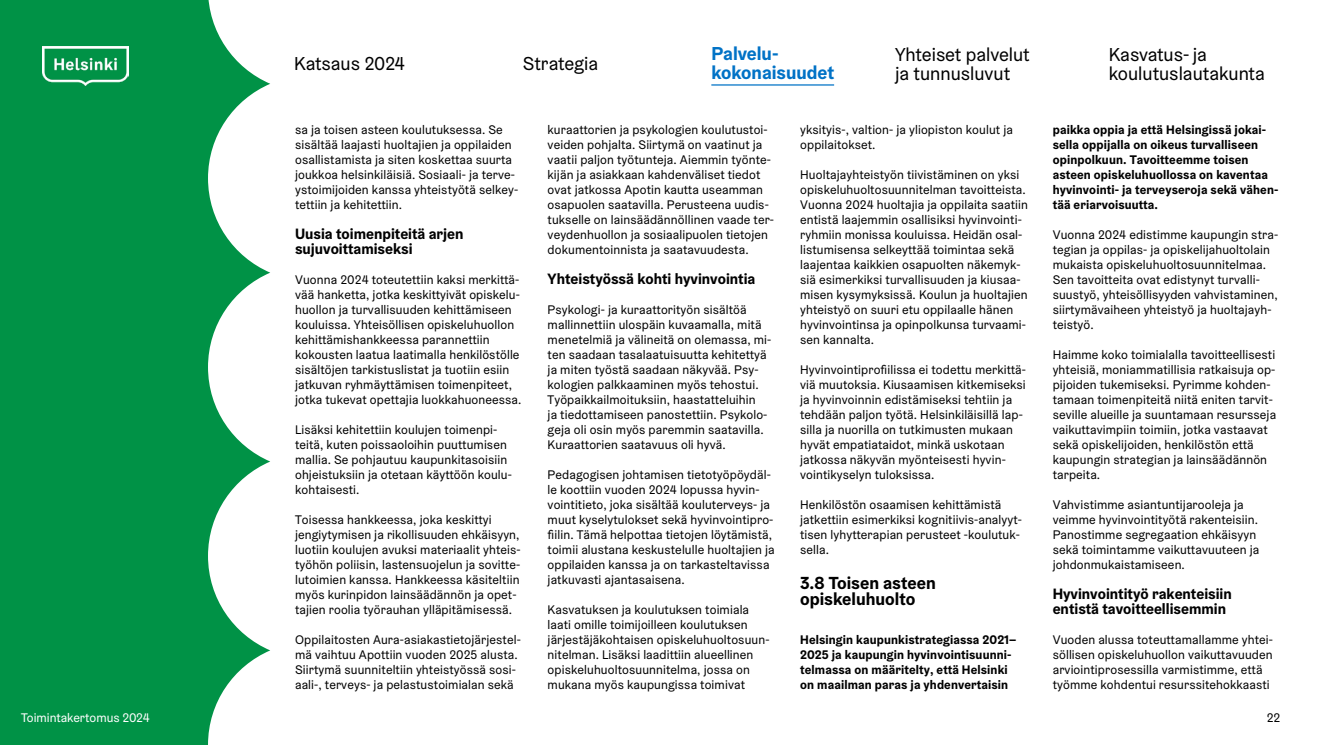
<style>
.page{position:relative;width:1323px;height:745px;background:#fff}
.page>*{position:absolute;margin:0;border:0;box-sizing:border-box;transform-origin:0 0}
.t1{font:18.75px/18.8px "Helsinki Grotesk";color:#000}
.t2{font:700 18.75px/18.8px "Helsinki Grotesk";color:#0072c6}
.t3{font:700 17.5px/16.2px "Helsinki Grotesk";color:#000}
.t4{font:700 15px/15px "Helsinki Grotesk";color:#000}
.Leipis{font:12.5px/15px "Helsinki Grotesk";letter-spacing:.01em;color:#000}
.Leipis_bold{font:700 12.5px/15px "Helsinki Grotesk";letter-spacing:.01em;color:#000}
.t5{font:12.5px "Helsinki Grotesk";color:#fff}
</style>
<div class="page">
<svg style="left:0;top:0;width:270px;height:744px;fill:#009246"></svg>
<img style="left:43px;top:46px;width:85px;height:40px">
<hr style="left:711px;top:84px;width:123px;height:1px;background:#0072c6">
<h1 class="t1" style="left:294px;top:54px;width:112px">Katsaus 2024</h1>
<h1 class="t2" style="left:711px;top:44px;width:124px">Palvelu&shy;kokonaisuudet</h1>
<h1 class="t1" style="left:523px;top:54px;width:77px">Strategia</h1>
<h1 class="t1" style="left:895px;top:45px;width:136px">Yhteiset palvelut ja tunnusluvut</h1>
<p class="Leipis" style="left:295px;top:122px;width:225px">sa ja toisen asteen koulutuksessa. Se sisältää laajasti huoltajien ja oppilaiden osallistamista ja siten koskettaa suurta joukkoa helsinkiläisiä. Sosiaali- ja terve&shy;ystoimijoiden kanssa yhteistyötä selkey&shy;tettiin ja kehitettiin.</p>
<h3 class="t4" style="left:295px;top:226px;width:170px">Uusia toimenpiteitä arjen sujuvoittamiseksi</h3>
<p class="Leipis" style="left:295px;top:272px;width:228px">Vuonna 2024 toteutettiin kaksi merkittä&shy;vää hanketta, jotka keskittyivät opiskelu&shy;huollon ja turvallisuuden kehittämiseen kouluissa. Yhteisöllisen opiskeluhuollon kehittämishankkeessa parannettiin kokousten laatua laatimalla henkilöstölle sisältöjen tarkistuslistat ja tuotiin esiin jatkuvan ryhmäyttämisen toimenpiteet, jotka tukevat opettajia luokkahuoneessa.</p>
<p class="Leipis" style="left:295px;top:422px;width:218px">Lisäksi kehitettiin koulujen toimenpi&shy;teitä, kuten poissaoloihin puuttumisen mallia. Se pohjautuu kaupunkitasoisiin ohjeistuksiin ja otetaan käyttöön koulu&shy;kohtaisesti.</p>
<p class="Leipis" style="left:295px;top:512px;width:227px">Toisessa hankkeessa, joka keskittyi jengiytymisen ja rikollisuuden ehkäisyyn, luotiin koulujen avuksi materiaalit yhteis&shy;työhön poliisin, lastensuojelun ja sovitte&shy;lutoimien kanssa. Hankkeessa käsiteltiin myös kurinpidon lainsäädännön ja opet&shy;tajien roolia työrauhan ylläpitämisessä.</p>
<p class="Leipis" style="left:295px;top:632px;width:227px">Oppilaitosten Aura-asiakastietojärjestel&shy;mä vaihtuu Apottiin vuoden 2025 alusta.<br>Siirtymä suunniteltiin yhteistyössä sosi&shy;aali-, terveys- ja pelastustoimialan sekä</p>
<p class="Leipis" style="left:548px;top:122px;width:228px">kuraattorien ja psykologien koulutustoi&shy;veiden pohjalta. Siirtymä on vaatinut ja vaatii paljon työtunteja. Aiemmin työnte&shy;kijän ja asiakkaan kahdenväliset tiedot ovat jatkossa Apotin kautta useamman osapuolen saatavilla. Perusteena uudis&shy;tukselle on lainsäädännöllinen vaade ter&shy;veydenhuollon ja sosiaalipuolen tietojen dokumentoinnista ja saatavuudesta.</p>
<h3 class="t4" style="left:548px;top:271px;width:209px">Yhteistyössä kohti hyvinvointia</h3>
<p class="Leipis" style="left:548px;top:302px;width:225px">Psykologi- ja kuraattorityön sisältöä mallinnettiin ulospäin kuvaamalla, mitä menetelmiä ja välineitä on olemassa, mi&shy;ten saadaan tasalaatuisuutta kehitettyä ja miten työstä saadaan näkyvää. Psy&shy;kologien palkkaaminen myös tehostui.<br>Työpaikkailmoituksiin, haastatteluihin<br>ja tiedottamiseen panostettiin. Psykolo&shy;geja oli osin myös paremmin saatavilla.<br>Kuraattorien saatavuus oli hyvä.</p>
<p class="Leipis" style="left:548px;top:467px;width:228px">Pedagogisen johtamisen tietotyöpöydäl&shy;le koottiin vuoden 2024 lopussa hyvin&shy;vointitieto, joka sisältää kouluterveys- ja muut kyselytulokset sekä hyvinvointipro&shy;fiilin. Tämä helpottaa tietojen löytämistä, toimii alustana keskustelulle huoltajien ja oppilaiden kanssa ja on tarkasteltavissa jatkuvasti ajantasaisena.</p>
<p class="Leipis" style="left:548px;top:602px;width:223px">Kasvatuksen ja koulutuksen toimiala laati omille toimijoilleen koulutuksen järjestäjäkohtaisen opiskeluhuoltosuun&shy;nitelman. Lisäksi laadittiin alueellinen opiskeluhuoltosuunnitelma, jossa on mukana myös kaupungissa toimivat</p>
<p class="Leipis" style="left:800px;top:122px;width:214px">yksityis-, valtion- ja yliopiston koulut ja oppilaitokset.</p>
<p class="Leipis" style="left:800px;top:167px;width:229px">Huoltajayhteistyön tiivistäminen on yksi opiskeluhuoltosuunnitelman tavoitteista.<br>Vuonna 2024 huoltajia ja oppilaita saatiin entistä laajemmin osallisiksi hyvinvointi&shy;ryhmiin monissa kouluissa. Heidän osal&shy;listumisensa selkeyttää toimintaa sekä laajentaa kaikkien osapuolten näkemyk&shy;siä esimerkiksi turvallisuuden ja kiusaa&shy;misen kysymyksissä. Koulun ja huoltajien yhteistyö on suuri etu oppilaalle hänen hyvinvointinsa ja opinpolkunsa turvaami&shy;sen kannalta.</p>
<p class="Leipis" style="left:800px;top:362px;width:227px">Hyvinvointiprofiilissa ei todettu merkittä&shy;viä muutoksia. Kiusaamisen kitkemiseksi ja hyvinvoinnin edistämiseksi tehtiin ja tehdään paljon työtä. Helsinkiläisillä lap&shy;silla ja nuorilla on tutkimusten mukaan hyvät empatiataidot, minkä uskotaan jatkossa näkyvän myönteisesti hyvin&shy;vointikyselyn tuloksissa.</p>
<p class="Leipis" style="left:800px;top:497px;width:223px">Henkilöstön osaamisen kehittämistä jatkettiin esimerkiksi kognitiivis-analyyt&shy;tisen lyhytterapian perusteet -koulutuk&shy;sella.</p>
<h2 class="t3" style="left:800px;top:574px;width:137px">3.8 Toisen asteen opiskeluhuolto</h2>
<p class="Leipis_bold" style="left:800px;top:632px;width:218px">Helsingin kaupunkistrategiassa 2021– 2025 ja kaupungin hyvinvointisuunni&shy;telmassa on määritelty, että Helsinki on maailman paras ja yhdenvertaisin</p>
<h1 class="t1" style="left:1109px;top:45px;width:158px">Kasvatus- ja koulutuslautakunta</h1>
<p class="Leipis_bold" style="left:1053px;top:122px;width:227px">paikka oppia ja että Helsingissä jokai&shy;sella oppijalla on oikeus turvalliseen opinpolkuun. Tavoitteemme toisen asteen opiskeluhuollossa on kaventaa hyvinvointi- ja terveyseroja sekä vähen&shy;tää eriarvoisuutta.</p>
<p class="Leipis" style="left:1053px;top:227px;width:227px">Vuonna 2024 edistimme kaupungin stra&shy;tegian ja oppilas- ja opiskelijahuoltolain mukaista opiskeluhuoltosuunnitelmaa.<br>Sen tavoitteita ovat edistynyt turvalli&shy;suustyö, yhteisöllisyyden vahvistaminen, siirtymävaiheen yhteistyö ja huoltajayh&shy;teistyö.</p>
<p class="Leipis" style="left:1053px;top:347px;width:225px">Haimme koko toimialalla tavoitteellisesti yhteisiä, moniammatillisia ratkaisuja op&shy;pijoiden tukemiseksi. Pyrimme kohden&shy;tamaan toimenpiteitä niitä eniten tarvit&shy;seville alueille ja suuntamaan resursseja vaikuttavimpiin toimiin, jotka vastaavat sekä opiskelijoiden, henkilöstön että kaupungin strategian ja lainsäädännön tarpeita.</p>
<p class="Leipis" style="left:1053px;top:497px;width:208px">Vahvistimme asiantuntijarooleja ja veimme hyvinvointityötä rakenteisiin.<br>Panostimme segregaation ehkäisyyn sekä toimintamme vaikuttavuuteen ja johdonmukaistamiseen.</p>
<h3 class="t4" style="left:1053px;top:586px;width:181px">Hyvinvointityö rakenteisiin entistä tavoitteellisemmin</h3>
<p class="Leipis" style="left:1053px;top:632px;width:222px">Vuoden alussa toteuttamallamme yhtei&shy;söllisen opiskeluhuollon vaikuttavuuden arviointiprosessilla varmistimme, että työmme kohdentui resurssitehokkaasti</p>
<p class="t5" style="left:21px;top:709px;width:130px">Toimintakertomus 2024</p>
<p class="Leipis" style="left:1267px;top:710px;width:15px">22</p>
</div>
